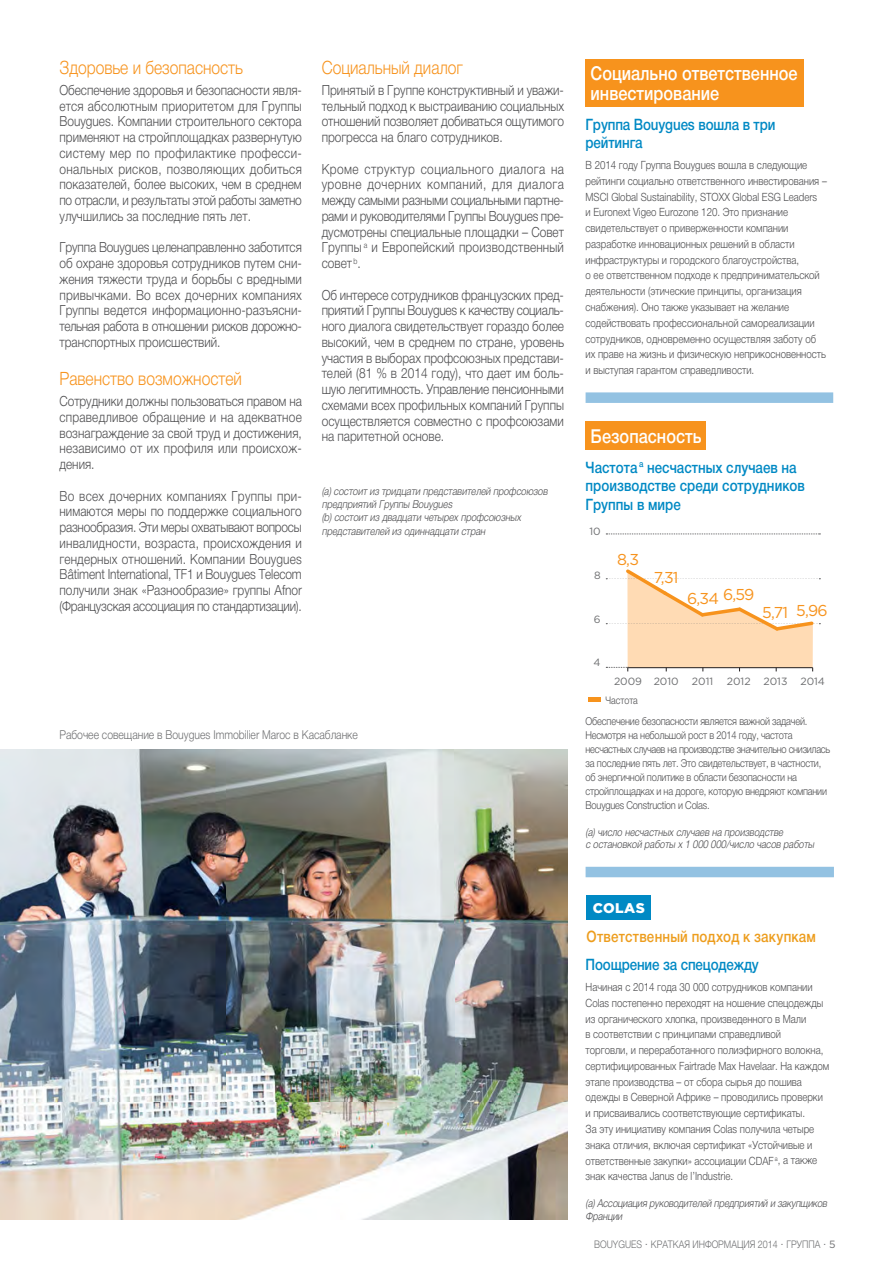
<style>
.page{position:relative;width:893px;height:1280px;background:#fff}
.page>*{position:absolute;margin:0;border:0;box-sizing:border-box;transform-origin:0 0}
.t1{font:500 19.25px/19.2px "Helvetica Neue LTCYR";color:#fff;scale:.85 1}
.t2{font:300 18.38px "Helvetica Neue LTCYR";color:#f7931d;scale:.85 1}
.t3{font:500 15.75px/18.9px "Helvetica Neue LTCYR";color:#0089c4;scale:.85 1}
.t4{font:500 15.75px "Helvetica Neue LTCYR";letter-spacing:.015em;color:#ed9d1d;scale:.85 1}
.t5{font:15.75px "Gotham";letter-spacing:-.05em;color:#f7931d}
.t6{font:300 14px/15.8px "Helvetica Neue LTCYR";color:#4c4c4e;text-align:justify;scale:.85 1}
.t7{font:900 14px "Gotham";letter-spacing:.025em;color:#fff}
.t8{font:300 12.25px "Helvetica Neue LTCYR";color:#6d6e70;scale:.85 1}
.t9{font:300 11.38px/15.8px "Helvetica Neue LTCYR";color:#4c4c4e;scale:.85 1}
.t10{font:300 10.85px/14px "Helvetica Neue LTCYR";letter-spacing:-.02em;color:#4c4c4e;scale:.85 1}
.t11{font:italic 300 10.85px/13.1px "Helvetica Neue LTCYR";color:#4c4c4e;scale:.85 1}
.t12{font:300 10.5px "Helvetica Neue LTCYR";color:#6d6e70;scale:.85 1}
.t13{font:10.5px "Gotham";color:#6d6e70}
.t14{font:300 10.5px "Helvetica Neue LTCYR";color:#4c4c4e;scale:.85 1}
.s1{font-family:"Helvetica"}
.s2{font-family:"Gotham";font-weight:400}
</style>
<div class="page">
<div style="left:586px;top:867px;width:248px;height:10px;background:#93c2e2"></div>
<div style="left:586px;top:392px;width:247px;height:11px;background:#93c2e2"></div>
<div style="left:587px;top:896px;width:64px;height:24px;background:#0089c4"></div>
<img style="left:0;top:750px;width:568px;height:469px">
<div style="left:586px;top:421px;width:120px;height:29px;background:#f7931d"></div>
<div style="left:589px;top:697px;width:12px;height:5px;background:#f7931d"></div>
<svg style="left:606px;top:534px;width:214px;height:1px"></svg>
<svg style="left:606px;top:569px;width:214px;height:102px"></svg>
<div style="left:586px;top:60px;width:218px;height:47px;background:#f7931d"></div>
<h2 class="t2" style="left:60px;top:61px;width:217px">Здоровье и безопасность</h2>
<p class="t6" style="left:60px;top:83px;width:287px">Обеспечение здоровья и безопасности явля&shy;ется абсолютным приоритетом для Группы Bouygues. Компании строительного сектора применяют на стройплощадках развернутую систему мер по профилактике професси&shy;ональных рисков, позволяющих добиться показателей, более высоких, чем в среднем по отрасли, и результаты этой работы заметно улучшились за последние пять лет.</p>
<p class="t6" style="left:60px;top:241px;width:287px">Группа Bouygues целенаправленно заботится об охране здоровья сотрудников путем сни&shy;жения тяжести труда и борьбы с вредными привычками. Во всех дочерних компаниях Группы ведется информационно-разъясни&shy;тельная работа в отношении рисков дорожно&shy;транспортных происшествий.</p>
<h2 class="t2" style="left:60px;top:372px;width:216px">Равенство возможностей</h2>
<p class="t6" style="left:60px;top:395px;width:287px">Сотрудники должны пользоваться правом на справедливое обращение и на адекватное вознаграждение за свой труд и достижения, независимо от их профиля или происхож&shy;дения.</p>
<p class="t6" style="left:60px;top:489px;width:287px">Во всех дочерних компаниях Группы при&shy;нимаются меры по поддержке социального разнообразия. Эти меры охватывают вопросы инвалидности, возраста, происхождения и гендерных отношений. Компании Bouygues B<span class="s1">â</span>timent International, TF1 и Bouygues Telecom получили знак «Разнообразие» группы Afnor (Французская ассоциация по стандартизации).</p>
<h2 class="t2" style="left:322px;top:61px;width:167px">Социальный диалог</h2>
<p class="t6" style="left:322px;top:83px;width:287px">Принятый в Группе конструктивный и уважи&shy;тельный подход к выстраиванию социальных отношений позволяет добиваться ощутимого прогресса на благо сотрудников.</p>
<p class="t6" style="left:322px;top:162px;width:287px">Кроме структур социального диалога на уровне дочерних компаний, для диалога между самыми разными социальными партне&shy;рами и руководителями Группы Bouygues пре&shy;дусмотрены специальные площадки – Совет Группы <sup>a</sup> и Европейский производственный совет <sup>b</sup>.</p>
<p class="t6" style="left:322px;top:288px;width:287px">Об интересе сотрудников французских пред&shy;приятий Группы Bouygues к качеству социаль&shy;ного диалога свидетельствует гораздо более высокий, чем в среднем по стране, уровень участия в выборах профсоюзных представи&shy;телей (81 % в 2014 году), что дает им боль&shy;шую легитимность. Управление пенсионными схемами всех профильных компаний Группы осуществляется совместно с профсоюзами на паритетной основе.</p>
<p class="t11" style="left:322px;top:486px;width:269px">(a) состоит из тридцати представителей профсоюзов предприятий Группы Bouygues<br>(b) состоит из двадцати четырех профсоюзных представителей из одиннадцати стран</p>
<p class="t8" style="left:60px;top:730px;width:352px">Рабочее совещание в Bouygues Immobilier Maroc в Касабланке</p>
<h1 class="t1" style="left:590px;top:66px;width:245px">Социально ответственное инвестирование</h1>
<p class="t3" style="left:586px;top:116px;width:225px">Группа Bouygues вошла в три рейтинга</p>
<p class="t9" style="left:586px;top:158px;width:285px">В 2014 году Группа Bouygues вошла в следующие рейтинги социально ответственного инвестирования – MSCI Global Sustainability, STOXX Global ESG Leaders<br>и Euronext Vigeo Eurozone 120. Это признание свидетельствует о приверженности компании разработке инновационных решений в области инфраструктуры и городского благоустройства,<br>о ее ответственном подходе к предпринимательской деятельности (этические принципы, организация снабжения). Оно также указывает на желание содействовать профессиональной самореализации сотрудников, одновременно осуществляя заботу об их праве на жизнь и физическую неприкосновенность и выступая гарантом справедливости.</p>
<h1 class="t1" style="left:590px;top:428px;width:132px">Безопасность</h1>
<p class="t3" style="left:586px;top:459px;width:260px">Частота <sup>a</sup> несчастных случаев на производстве среди сотрудников<br>Группы в мире</p>
<p class="t13" style="left:589px;top:527px;width:13px">10</p>
<p class="t13" style="left:594px;top:570px;width:8px">8</p>
<p class="t13" style="left:594px;top:614px;width:8px">6</p>
<p class="t5" style="left:617px;top:552px;width:23px">8,3</p>
<p class="t5" style="left:654px;top:570px;width:26px">7,31</p>
<p class="t5" style="left:687px;top:589px;width:69px">6,34 6,59</p>
<p class="t5" style="left:762px;top:604px;width:67px">5,71 5,96</p>
<p class="t13" style="left:594px;top:658px;width:9px">4</p>
<p class="t13" style="left:614px;top:676px;width:66px">2009 2010</p>
<p class="t13" style="left:692px;top:676px;width:23px">2011</p>
<p class="t13" style="left:727px;top:676px;width:100px">2012 2013 2014</p>
<p class="t14" style="left:605px;top:696px;width:40px">Частота</p>
<p class="t10" style="left:586px;top:715px;width:289px">Обеспечение безопасности является важной задачей.<br>Несмотря на небольшой рост в 2014 году, частота несчастных случаев на производстве значительно снизилась за последние пять лет. Это свидетельствует, в частности, об энергичной политике в области безопасности на стройплощадках и на дороге, которую внедряют компании Bouygues Construction и Colas.</p>
<p class="t11" style="left:586px;top:827px;width:272px;line-height:12.2px">(a) число несчастных случаев на производстве<br>с остановкой работы x 1 000 000/число часов работы</p>
<p class="t7" style="left:593px;top:902px;width:54px">COLAS</p>
<p class="t4" style="left:587px;top:931px;width:271px">Ответственный подход к закупкам</p>
<p class="t3" style="left:586px;top:957px;width:205px">Поощрение за спецодежду</p>
<p class="t9" style="left:586px;top:980px;width:288px">Начиная с 2014 года 30 000 сотрудников компании Colas постепенно переходят на ношение спецодежды из органического хлопка, произведенного в Мали<br>в соответствии с принципами справедливой<br>торговли, и переработанного полиэфирного волокна, сертифицированных Fairtrade Max Havelaar. На каждом этапе производства – от сбора сырья до пошива одежды в Северной Африке – проводились проверки и присваивались соответствующие сертификаты.<br>За эту инициативу компания Colas получила четыре знака отличия, включая сертификат «Устойчивые и ответственные закупки» ассоциации CDAF <sup>a</sup>, а также знак качества Janus de l’Industrie.</p>
<p class="t11" style="left:586px;top:1198px;width:288px;line-height:12.2px">(a) Ассоциация руководителей предприятий и закупщиков<br>Франции</p>
<p class="t12" style="left:594px;top:1240px;width:285px">BOUYGUES <sup>.</sup> КРАТКАЯ ИНФОРМАЦИЯ 2014 <sup>.</sup> ГРУППА <sup>.</sup> <span class="s2">5</span></p>
</div>
